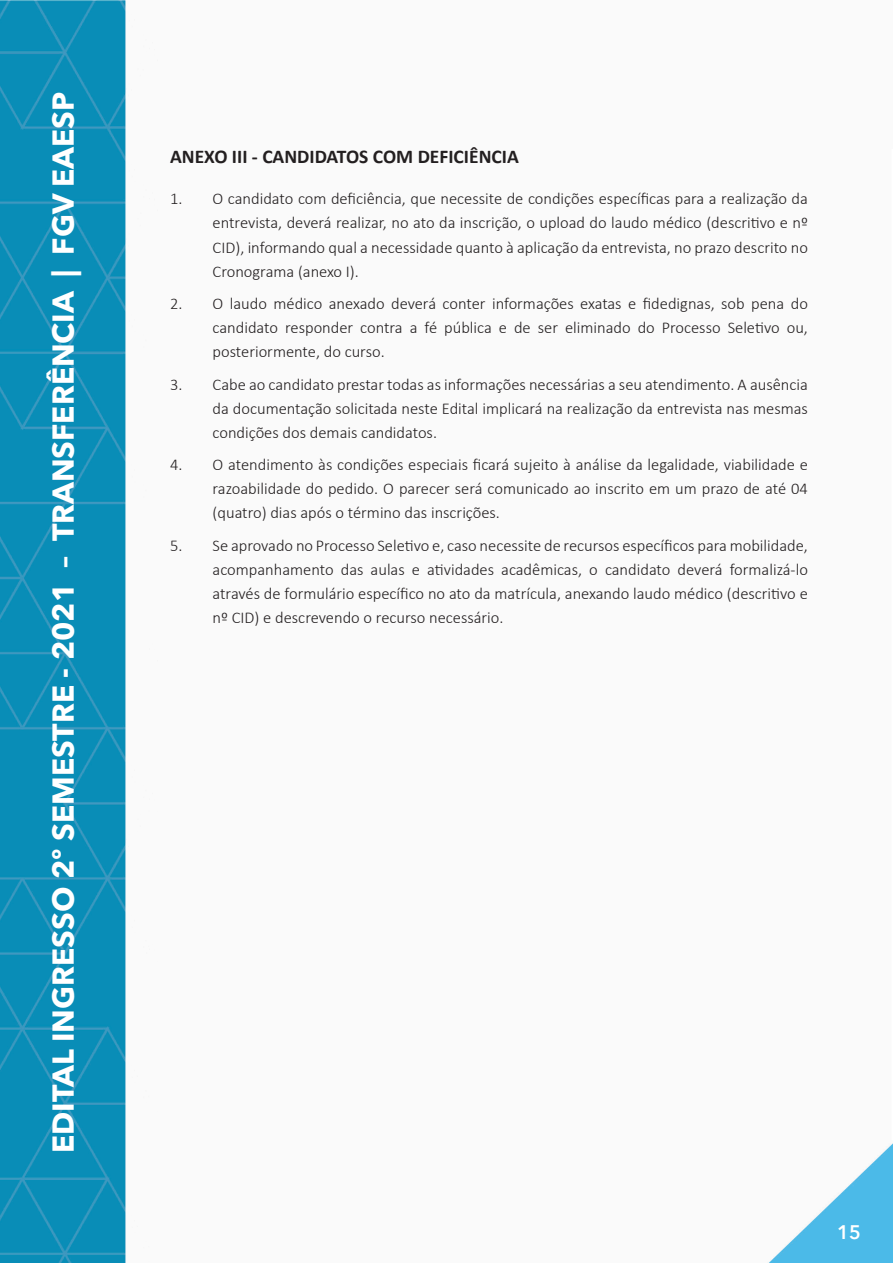
<style>
.page{position:relative;width:893px;height:1263px;background:#fff}
.page>*{position:absolute;margin:0;border:0;box-sizing:border-box;transform-origin:0 0}
.t1{font:700 30px "Avenir Next LT Pro";color:#fff}
.t2{font:700 19.5px "Calibri";color:#231f20}
.t3{font:600 19.5px "Avenir Next LT Pro";color:#fff}
.t4{font:300 16.5px/24px "Calibri";color:#231f20;text-align:justify}
</style>
<div class="page">
<img style="left:0;top:0;width:893px;height:1262px">
<div style="left:170px;top:0;width:723px;height:149px;background:#fafafa"></div>
<h1 class="t1" style="left:45px;top:1153px;width:1063px;rotate:-90deg">EDITAL INGRESSO 2º SEMESTRE - 2021 – TRANSFERÊNCIA | FGV EAESP</h1>
<p class="t2" style="left:170px;top:145px;width:350px">ANEXO III - CANDIDATOS COM DEFICIÊNCIA</p>
<p class="t4" style="left:213px;top:187px;width:597px;text-indent:-43px">1. O candidato com deficiência, que necessite de condições específicas para a realização da entrevista, deverá realizar, no ato da inscrição, o upload do laudo médico (descritivo e nº CID), informando qual a necessidade quanto à aplicação da entrevista, no prazo descrito no Cronograma (anexo I).</p>
<p class="t4" style="left:213px;top:291px;width:597px;text-indent:-43px">2. O laudo médico anexado deverá conter informações exatas e fidedignas, sob pena do candidato responder contra a fé pública e de ser eliminado do Processo Seletivo ou, posteriormente, do curso.</p>
<p class="t4" style="left:213px;top:372px;width:597px;text-indent:-43px">3. Cabe ao candidato prestar todas as informações necessárias a seu atendimento. A ausência da documentação solicitada neste Edital implicará na realização da entrevista nas mesmas condições dos demais candidatos.</p>
<p class="t4" style="left:213px;top:452px;width:597px;text-indent:-43px">4. O atendimento às condições especiais ficará sujeito à análise da legalidade, viabilidade e razoabilidade do pedido. O parecer será comunicado ao inscrito em um prazo de até 04 (quatro) dias após o término das inscrições.</p>
<p class="t4" style="left:213px;top:533px;width:597px;text-indent:-43px">5. Se aprovado no Processo Seletivo e, caso necessite de recursos específicos para mobilidade, acompanhamento das aulas e atividades acadêmicas, o candidato deverá formalizá-lo através de formulário específico no ato da matrícula, anexando laudo médico (descritivo e nº CID) e descrevendo o recurso necessário.</p>
<p class="t3" style="left:837px;top:1220px;width:25px">15</p>
</div>
